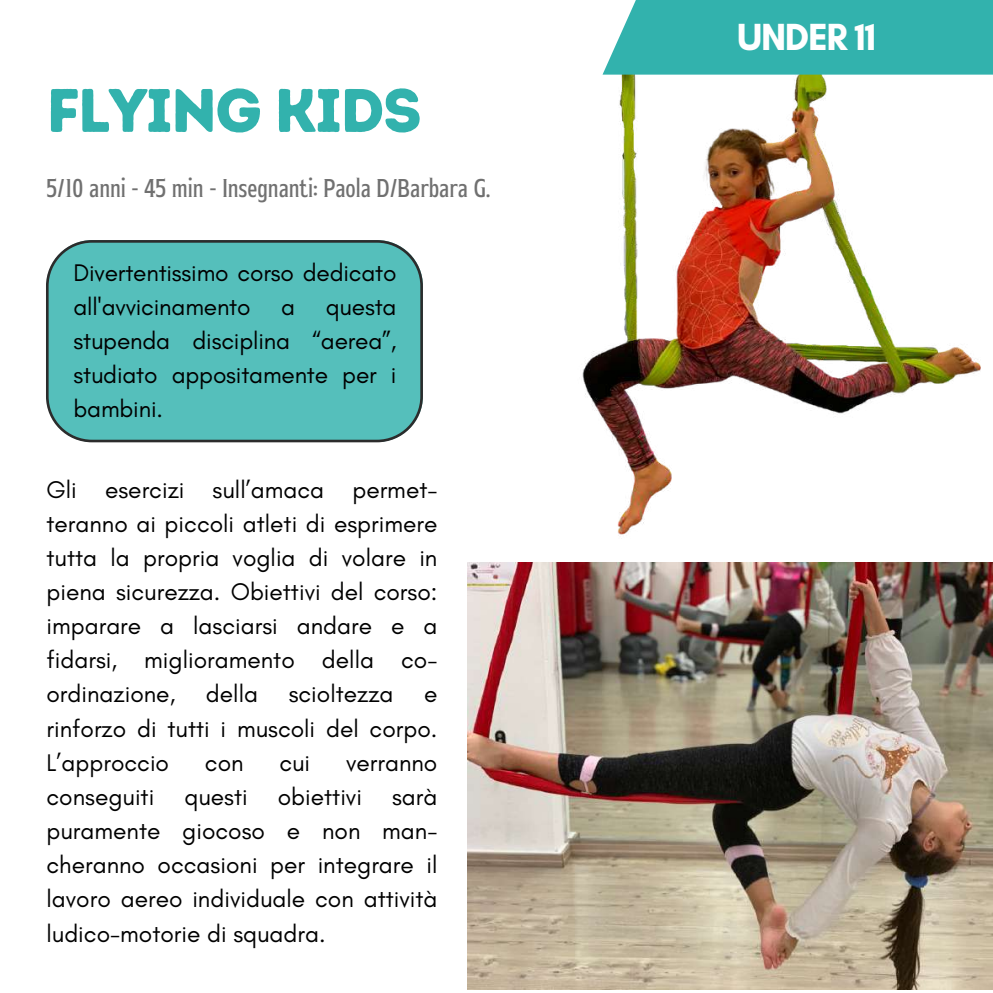
<style>
.page{position:relative;width:993px;height:993px;background:#fff}
.page>*{position:absolute;margin:0;border:0;box-sizing:border-box;transform-origin:0 0}
.t1{font:61.25px "Intro Rust Base";letter-spacing:-.035em;color:#32b2ad}
.t2{font:700 38.5px "Glacial Indifference";letter-spacing:-.035em;color:#fff}
.t3{font:28.53px "Asangha Me Co";color:#707070}
.t4{font:24.5px/34.1px "Glacial Indifference";color:#000;text-align:justify}
</style>
<div class="page">
<img style="left:467px;top:562px;width:525px;height:427px">
<img style="left:582px;top:75px;width:399px;height:460px">
<div style="left:46px;top:240px;width:377px;height:202px;background:#55bfbb"></div>
<div style="left:602px;top:0;width:390px;height:75px;background:#32b2ad"></div>
<h1 class="t1" style="left:46px;top:74px;width:377px">FLYING KIDS</h1>
<p class="t3" style="left:46px;top:170px;width:445px">5/10 anni - 45 min - Insegnanti: Paola D/Barbara G.</p>
<p class="t4" style="left:73px;top:255px;width:324px">Divertentissimo corso dedicato all'avvicinamento a questa stupenda disciplina “aerea”, studiato appositamente per i bambini.</p>
<p class="t4" style="left:46px;top:472px;width:392px">Gli esercizi sull’amaca permet&shy;teranno ai piccoli atleti di esprimere tutta la propria voglia di volare in piena sicurezza. Obiettivi del corso: imparare a lasciarsi andare e a fidarsi, miglioramento della co&shy;ordinazione, della scioltezza e rinforzo di tutti i muscoli del corpo.<br>L’approccio</p>
<p class="t4" style="left:205px;top:745px;width:40px">con</p>
<p class="t4" style="left:279px;top:745px;width:32px">cui</p>
<p class="t4" style="left:46px;top:745px;width:392px;text-indent:299px">verranno conseguiti questi obiettivi sarà puramente giocoso e non man&shy;cheranno occasioni per integrare il lavoro aereo individuale con attività ludico-motorie di squadra.</p>
<h2 class="t2" style="left:737px;top:13px;width:140px">UNDER 11</h2>
</div>
